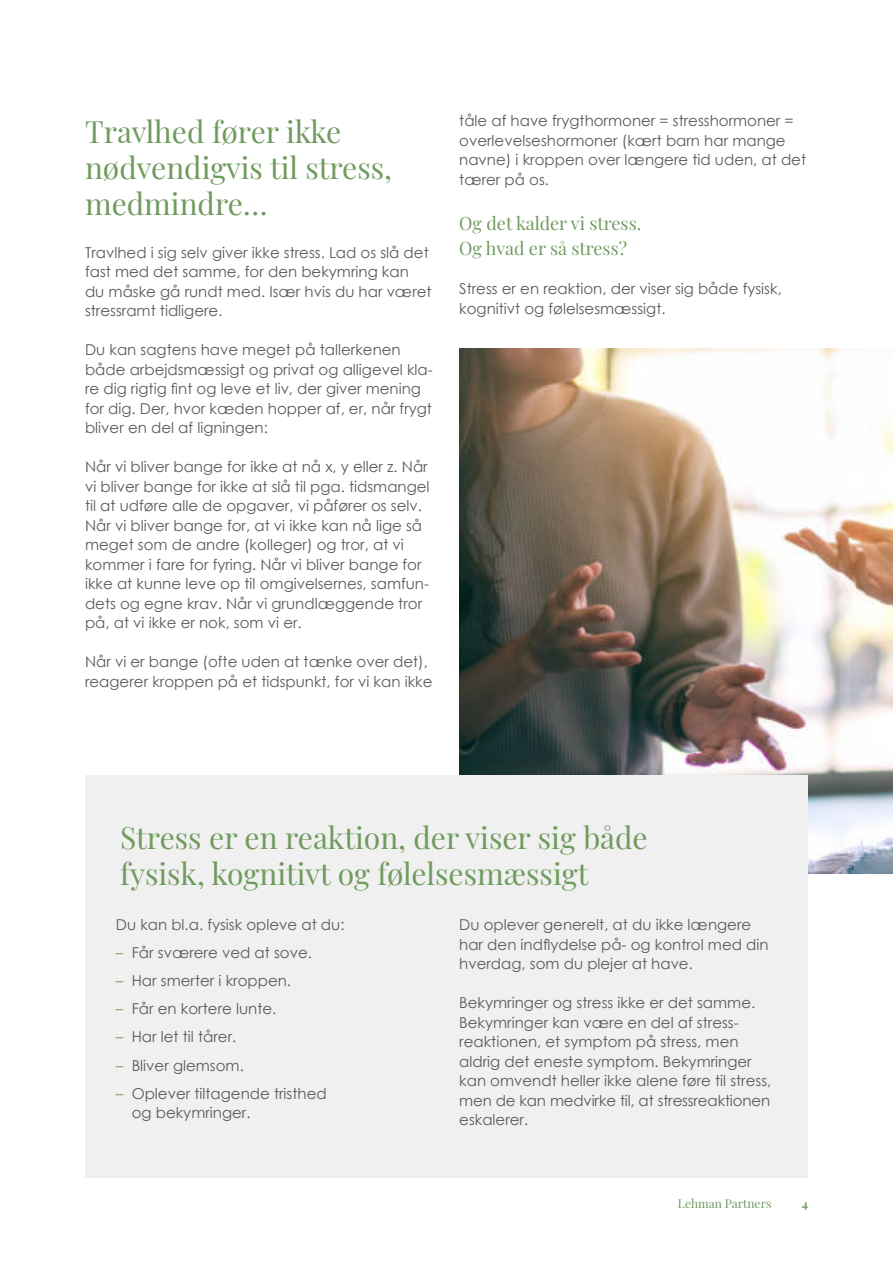
<style>
.page{position:relative;width:893px;height:1263px;background:#fff}
.page>*{position:absolute;margin:0;border:0;box-sizing:border-box;transform-origin:0 0}
.t1{font:30px/36px "Playfair Display";color:#709b5e}
.t2{font:18px/25.5px "Playfair Display";color:#709b5e}
.t3{font:15px/19.5px "Century Gothic";color:#5a5a5a}
.t4{font:12px "Playfair Display";color:#709b5e}
.t5{font:700 12px "Playfair Display";color:#709b5e}
.s1{color:#709b5e}
</style>
<div class="page">
<img style="left:459px;top:349px;width:434px;height:524px">
<div style="left:85px;top:775px;width:723px;height:403px;background:#f0f0f0"></div>
<h1 class="t1" style="left:85px;top:111px;width:309px">Travlhed fører ikke nødvendigvis til stress, medmindre…</h1>
<p class="t3" style="left:85px;top:242px;width:348px">Travlhed i sig selv giver ikke stress. Lad os slå det fast med det samme, for den bekymring kan du måske gå rundt med. Især hvis du har været stressramt tidligere.</p>
<p class="t3" style="left:85px;top:340px;width:349px">Du kan sagtens have meget på tallerkenen både arbejdsmæssigt og privat og alligevel kla&shy;re dig rigtig fint og leve et liv, der giver mening for dig. Der, hvor kæden hopper af, er, når frygt bliver en del af ligningen:</p>
<p class="t3" style="left:85px;top:457px;width:346px">Når vi bliver bange for ikke at nå x, y eller z. Når vi bliver bange for ikke at slå til pga. tidsmangel til at udføre alle de opgaver, vi påfører os selv.<br>Når vi bliver bange for, at vi ikke kan nå lige så meget som de andre (kolleger) og tror, at vi kommer i fare for fyring. Når vi bliver bange for ikke at kunne leve op til omgivelsernes, samfun&shy;dets og egne krav. Når vi grundlæggende tror på, at vi ikke er nok, som vi er.</p>
<p class="t3" style="left:85px;top:652px;width:349px">Når vi er bange (ofte uden at tænke over det), reagerer kroppen på et tidspunkt, for vi kan ikke</p>
<p class="t3" style="left:459px;top:111px;width:348px">tåle af have frygthormoner = stresshormoner = overlevelseshormoner (kært barn har mange navne) i kroppen over længere tid uden, at det tærer på os.</p>
<p class="t2" style="left:459px;top:209px;width:183px">Og det kalder vi stress.<br>Og hvad er så stress?</p>
<p class="t3" style="left:459px;top:279px;width:324px">Stress er en reaktion, der viser sig både fysisk, kognitivt og følelsesmæssigt.</p>
<h1 class="t1" style="left:120px;top:817px;width:529px">Stress er en reaktion, der viser sig både fysisk, kognitivt og følelsesmæssigt</h1>
<p class="t3" style="left:459px;top:915px;width:311px">Du oplever generelt, at du ikke længere har den indflydelse på- og kontrol med din hverdag, som du plejer at have.</p>
<p class="t3" style="left:459px;top:993px;width:314px">Bekymringer og stress ikke er det samme.<br>Bekymringer kan være en del af stress&shy;reaktionen, et symptom på stress, men aldrig det eneste symptom. Bekymringer kan omvendt heller ikke alene føre til stress, men de kan medvirke til, at stressreaktionen eskalerer.</p>
<p class="t3" style="left:116px;top:915px;width:230px">Du kan bl.a. fysisk opleve at du:</p>
<p class="t3" style="left:116px;top:943px;width:198px"><span class="s1">–</span> Får sværere ved at sove.</p>
<p class="t3" style="left:116px;top:971px;width:177px"><span class="s1">–</span> Har smerter i kroppen.</p>
<p class="t3" style="left:116px;top:999px;width:162px"><span class="s1">–</span> Får en kortere lunte.</p>
<p class="t3" style="left:116px;top:1027px;width:122px"><span class="s1">–</span> Har let til tårer.</p>
<p class="t3" style="left:116px;top:1055px;width:129px"><span class="s1">–</span> Bliver glemsom.</p>
<p class="t3" style="left:132px;top:1083px;width:197px;text-indent:-16px"><span class="s1">–</span> Oplever tiltagende tristhed og bekymringer.</p>
<p class="t4" style="left:678px;top:1194px;width:95px">Lehman Partners</p>
<p class="t5" style="left:802px;top:1194px;width:8px">4</p>
</div>
